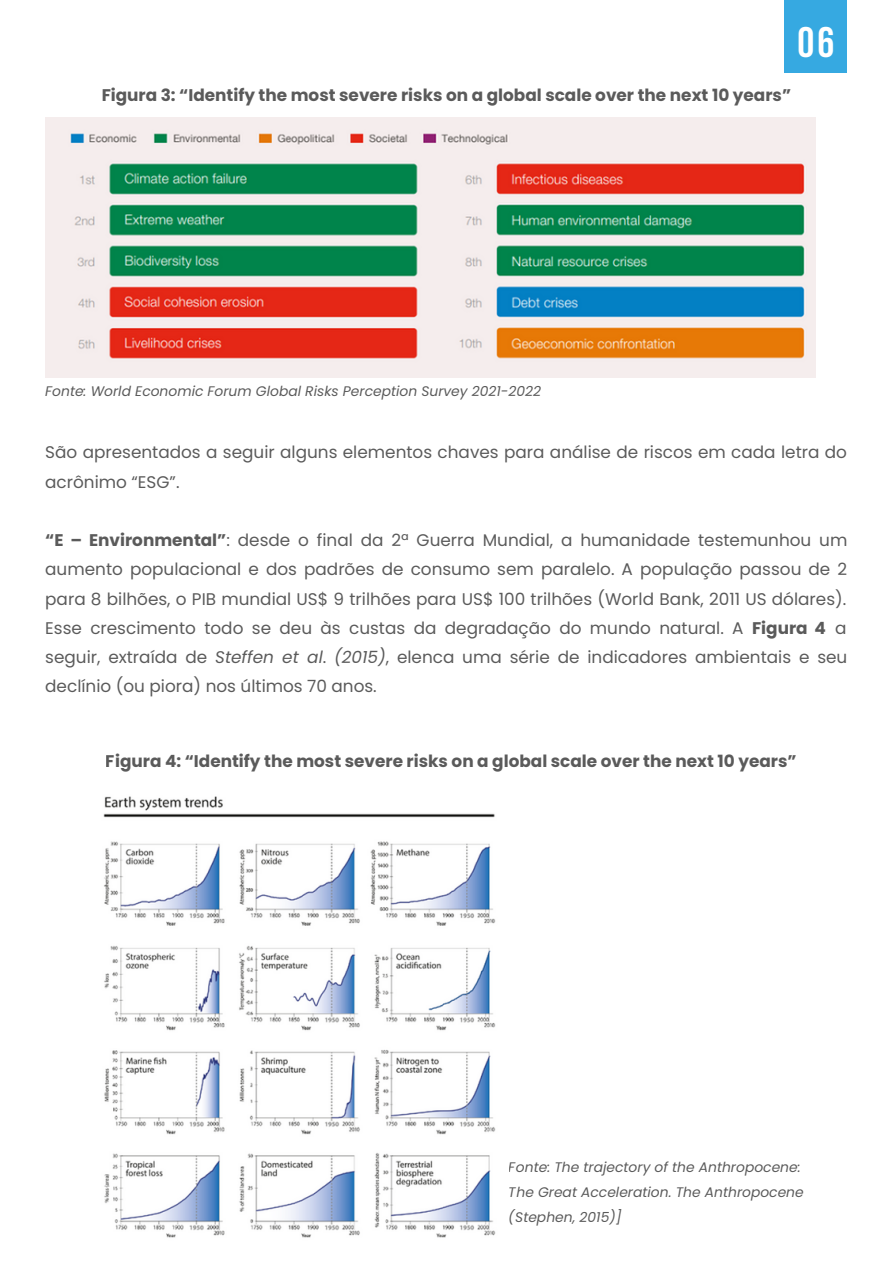
<style>
.page{position:relative;width:893px;height:1264px;background:#fff}
.page>*{position:absolute;margin:0;border:0;box-sizing:border-box;transform-origin:0 0}
.t1{font:700 42.45px "Bebas Neue";color:#fff}
.t2{font:16.8px/29.2px "Poppins";color:#000}
.t3{font:700 16.8px "Poppins";color:#000}
.t4{font:italic 13.8px/24.8px "Poppins";color:#000}
.s1{font-weight:700}
.s2{font-style:italic}
</style>
<div class="page">
<div style="left:784px;top:0;width:63px;height:73px;background:#36a9e1"></div>
<img style="left:45px;top:117px;width:770px;height:260px">
<img style="left:103px;top:796px;width:393px;height:442px">
<p class="t1" style="left:797px;top:25px;width:38px">06</p>
<p class="t3" style="left:101px;top:83px;width:691px">Figura 3: “Identify the most severe risks on a global scale over the next 10 years”</p>
<p class="t4" style="left:45px;top:378px;width:497px">Fonte: World Economic Forum Global Risks Perception Survey 2021-2022</p>
<p class="t2" style="left:45px;top:438px;width:803px">São apresentados a seguir alguns elementos chaves para análise de riscos em cada letra do acrônimo “ESG”.</p>
<p class="t2" style="left:45px;top:525px;width:803px;text-align:justify"><span class="s1">“E – Environmental”</span>: desde o final da 2ª Guerra Mundial, a humanidade testemunhou um aumento populacional e dos padrões de consumo sem paralelo. A população passou de 2 para 8 bilhões, o PIB mundial US$ 9 trilhões para US$ 100 trilhões (World Bank, 2011 US dólares).<br>Esse crescimento todo se deu às custas da degradação do mundo natural. A <span class="s1">Figura 4</span> a seguir, extraída de <span class="s2">Steffen et al</span>. <span class="s2">(2015)</span>, elenca uma série de indicadores ambientais e seu declínio (ou piora) nos últimos 70 anos.</p>
<p class="t3" style="left:106px;top:749px;width:692px">Figura 4: “Identify the most severe risks on a global scale over the next 10 years”</p>
<p class="t4" style="left:509px;top:1154px;width:296px">Fonte: The trajectory of the Anthropocene:<br>The Great Acceleration. The Anthropocene (Stephen, 2015)]</p>
</div>
